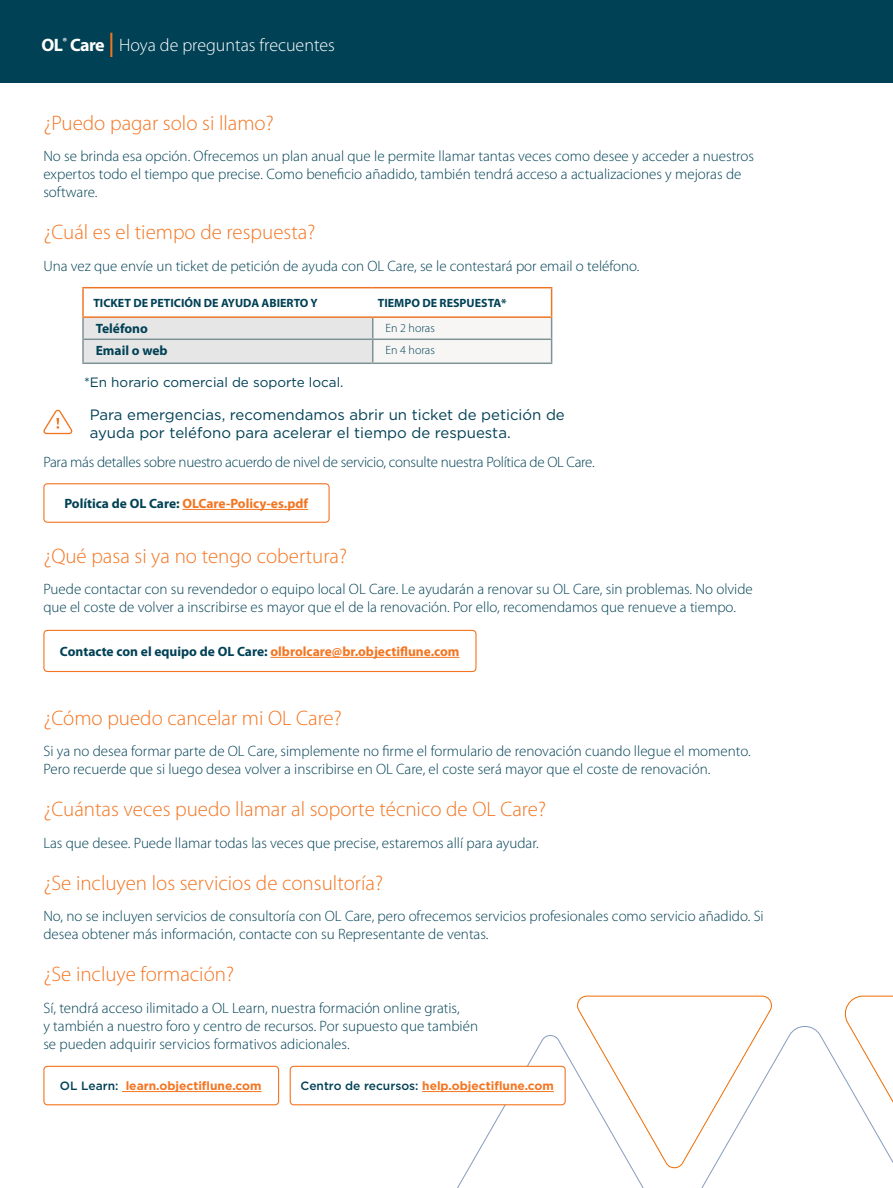
<style>
.page{position:relative;width:893px;height:1188px;background:#fff}
.page>*{position:absolute;margin:0;border:0;box-sizing:border-box;transform-origin:0 0}
.t1{font:300 21px "Myriad Pro";color:#f47521}
.t2{font:300 18px "Myriad Pro";color:#fff}
.t3{font:300 15px/18px "Myriad Pro";color:#004155}
.t4{font:15px/18px "Gotham";color:#004155}
.t5{font:300 15px "Myriad Pro";letter-spacing:-.02em;color:#004155}
.t6{font:700 13.5px "Myriad Pro";color:#f47521}
.t7{font:13.5px "Gotham";color:#004155}
.t8{font:700 13.5px "Myriad Pro";color:#004155}
.t9{font:700 12px "Gotham";color:#f47521}
.t10{font:700 12px "Myriad Pro";color:#004155}
.t11{font:300 12px "Myriad Pro";color:#004155}
.s1{font-weight:700}
.s2{font-weight:400;font-size:36px;color:#f47521}
.s3{color:#004155}
.s4{font-weight:500;color:#004155}
</style>
<div class="page">
<svg style="left:577px;top:995px;width:195px;height:38px"></svg>
<svg style="left:451px;top:1033px;width:166px;height:155px"></svg>
<svg style="left:617px;top:1022px;width:223px;height:166px"></svg>
<svg style="left:840px;top:995px;width:53px;height:168px"></svg>
<svg style="left:43px;top:410px;width:30px;height:24px"></svg>
<hr style="left:82px;top:318px;width:2px;height:21px;background:#7f9396">
<hr style="left:82px;top:339px;width:291px;height:1px;background:#7f9396">
<hr style="left:82px;top:340px;width:2px;height:23px;background:#7f9396">
<svg style="left:83px;top:288px;width:469px;height:75px"></svg>
<hr style="left:82px;top:363px;width:291px;height:1px;background:#7f9396">
<hr style="left:373px;top:363px;width:179px;height:1px;background:#7f9396">
<hr style="left:82px;top:287px;width:291px;height:1px;background:#ee7526">
<hr style="left:82px;top:288px;width:2px;height:28px;background:#ee7526">
<hr style="left:373px;top:287px;width:179px;height:1px;background:#ee7526">
<hr style="left:82px;top:316px;width:291px;height:2px;background:#ee7526">
<hr style="left:373px;top:316px;width:179px;height:2px;background:#ee7526">
<hr style="left:182px;top:509px;width:126px;height:1px;background:#f47521">
<div style="left:43px;top:483px;width:287px;height:40px;border:1px solid #f47521;border-radius:4px"></div>
<hr style="left:270px;top:657px;width:190px;height:1px;background:#f47521">
<div style="left:43px;top:630px;width:433px;height:42px;border:1px solid #f47521;border-radius:4px"></div>
<hr style="left:122px;top:1091px;width:140px;height:1px;background:#f47521">
<div style="left:43px;top:1066px;width:236px;height:39px;border:1px solid #f47521;border-radius:4px"></div>
<div style="left:290px;top:1066px;width:275px;height:39px;background:#fff;border-radius:4px"></div>
<hr style="left:422px;top:1091px;width:132px;height:1px;background:#f47521">
<div style="left:290px;top:1066px;width:276px;height:39px;border:1px solid #f47521;border-radius:4px"></div>
<div style="left:0;top:0;width:893px;height:83px;background:#004155"></div>
<p class="t2" style="left:41px;top:35px;width:295px"><span class="s1">OL</span><sup>®</sup> <span class="s1">Care</span> <span class="s2">I</span> Hoya de preguntas frecuentes</p>
<h1 class="t1" style="left:43px;top:110px;width:232px">¿Puedo pagar solo si llamo?</h1>
<p class="t3" style="left:43px;top:147px;width:712px">No se brinda esa opción. Ofrecemos un plan anual que le permite llamar tantas veces como desee y acceder a nuestros expertos todo el tiempo que precise. Como beneficio añadido, también tendrá acceso a actualizaciones y mejoras de software.</p>
<h1 class="t1" style="left:43px;top:220px;width:274px">¿Cuál es el tiempo de respuesta?</h1>
<p class="t3" style="left:43px;top:257px;width:598px">Una vez que envíe un ticket de petición de ayuda con OL Care, se le contestará por email o teléfono.</p>
<p class="t10" style="left:93px;top:295px;width:226px">TICKET DE PETICIÓN DE AYUDA ABIERTO Y</p>
<p class="t10" style="left:378px;top:295px;width:130px">TIEMPO DE RESPUESTA*</p>
<p class="t8" style="left:96px;top:320px;width:54px">Teléfono</p>
<p class="t11" style="left:385px;top:321px;width:51px">En 2 horas</p>
<p class="t8" style="left:96px;top:342px;width:73px">Email o web</p>
<p class="t11" style="left:385px;top:343px;width:51px">En 4 horas</p>
<p class="t7" style="left:84px;top:374px;width:261px">*En horario comercial de soporte local.</p>
<p class="t4" style="left:90px;top:405px;width:477px">Para emergencias, recomendamos abrir un ticket de petición de ayuda por teléfono para acelerar el tiempo de respuesta.</p>
<p class="t5" style="left:43px;top:453px;width:553px">Para más detalles sobre nuestro acuerdo de nivel de servicio, consulte nuestra Política de OL Care.</p>
<p class="t6" style="left:64px;top:495px;width:245px"><span class="s3">Política de OL Care:</span> OLCare-Policy-es.pdf</p>
<h1 class="t1" style="left:43px;top:543px;width:305px">¿Qué pasa si ya no tengo cobertura?</h1>
<p class="t3" style="left:43px;top:580px;width:711px">Puede contactar con su revendedor o equipo local OL Care. Le ayudarán a renovar su OL Care, sin problemas. No olvide que el coste de volver a inscribirse es mayor que el de la renovación. Por ello, recomendamos que renueve a tiempo.</p>
<p class="t6" style="left:60px;top:643px;width:401px"><span class="s3">Contacte con el equipo de OL Care:</span> olbrolcare@br.objectiflune.com</p>
<h1 class="t1" style="left:43px;top:705px;width:300px">¿Cómo puedo cancelar mi OL Care?</h1>
<p class="t3" style="left:43px;top:742px;width:709px">Si ya no desea formar parte de OL Care, simplemente no firme el formulario de renovación cuando llegue el momento.<br>Pero recuerde que si luego desea volver a inscribirse en OL Care, el coste será mayor que el coste de renovación.</p>
<h1 class="t1" style="left:43px;top:796px;width:504px">¿Cuántas veces puedo llamar al soporte técnico de OL Care?</h1>
<p class="t3" style="left:43px;top:833px;width:497px">Las que desee. Puede llamar todas las veces que precise, estaremos allí para ayudar.</p>
<h1 class="t1" style="left:43px;top:870px;width:341px">¿Se incluyen los servicios de consultoría?</h1>
<p class="t3" style="left:43px;top:907px;width:722px">No, no se incluyen servicios de consultoría con OL Care, pero ofrecemos servicios profesionales como servicio añadido. Si desea obtener más información, contacte con su Representante de ventas.</p>
<h1 class="t1" style="left:43px;top:961px;width:192px">¿Se incluye formación?</h1>
<p class="t3" style="left:43px;top:998px;width:436px">Sí, tendrá acceso ilimitado a OL Learn, nuestra formación online gratis,<br>y también a nuestro foro y centro de recursos. Por supuesto que también se pueden adquirir servicios formativos adicionales.</p>
<p class="t9" style="left:60px;top:1078px;width:203px"><span class="s4">OL Learn:</span> learn.objectiflune.com</p>
<p class="t9" style="left:301px;top:1078px;width:255px"><span class="s4">Centro de recursos:</span> help.objectiflune.com</p>
</div>
